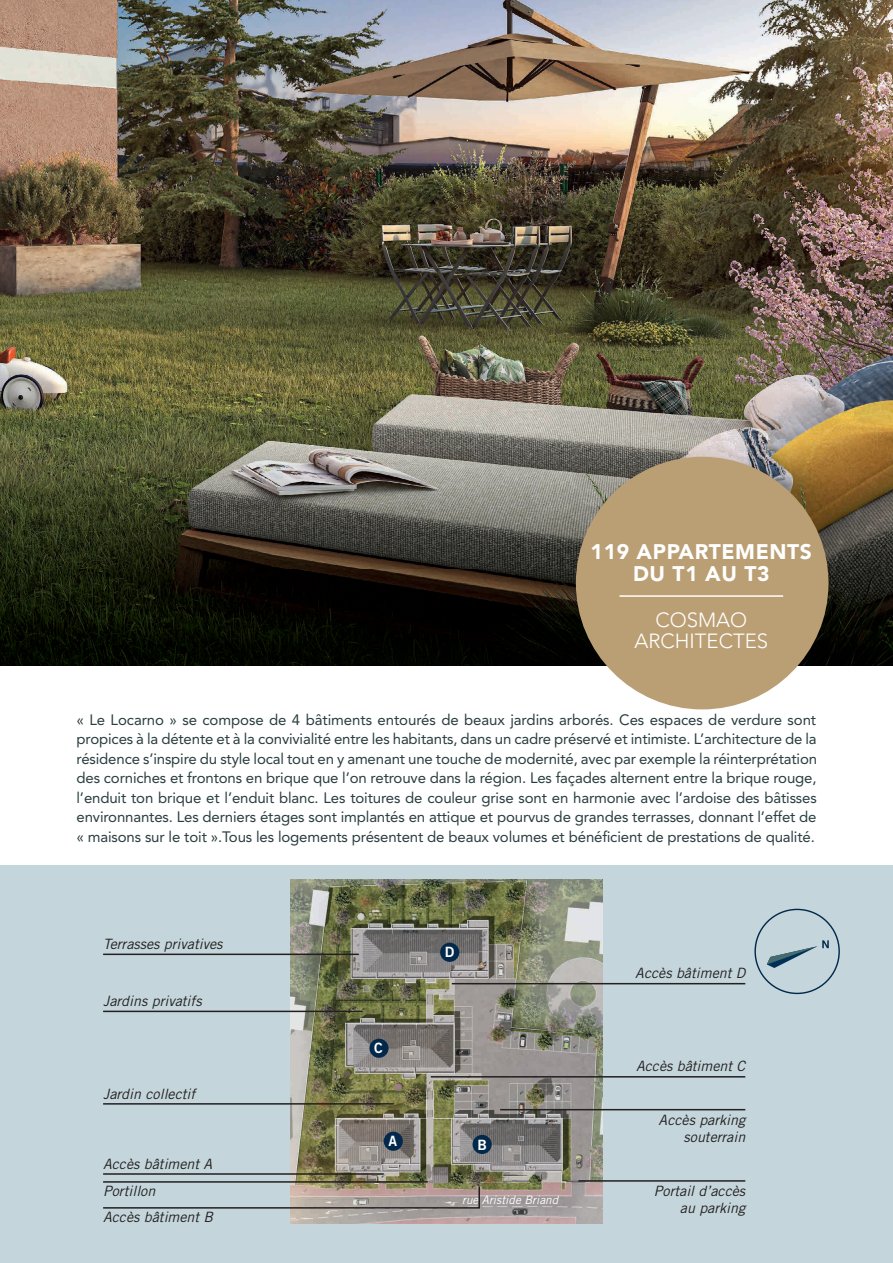
<style>
.page{position:relative;width:893px;height:1263px;background:#fff}
.page>*{position:absolute;margin:0;border:0;box-sizing:border-box;transform-origin:0 0}
.t1{font:900 21px/22.5px "Avenir LT Std";letter-spacing:.03em;color:#fff;text-align:center}
.t2{font:300 20.4px/21.8px "Avenir LT Std";color:#fff;text-align:center}
.t3{font:15px/19.5px "Avenir LT Std";letter-spacing:-.01em;color:#2a3d3f;text-align:justify}
.t4{font:italic 14.25px/17.1px "Trade Gothic LT Std";color:#231f20;text-align:right}
.t5{font:14.25px "Trade Gothic LT Std Bd 2";color:#fff}
.t6{font:italic 11.7px "Trade Gothic LT Std";color:#fff}
</style>
<div class="page">
<div style="left:0;top:865px;width:893px;height:398px;background:#c4d6db"></div>
<img style="left:0;top:0;width:893px;height:665px">
<div style="left:580px;top:460px;width:245px;height:246px;background:#bb9f74;border-radius:50%"></div>
<div style="left:576px;top:457px;width:252px;height:252px;border:8px solid #bb9f74;border-radius:50%"></div>
<hr style="left:619px;top:595px;width:164px;height:2px;background:#fff">
<svg style="left:767px;top:940px;width:62px;height:28px"></svg>
<img style="left:291px;top:880px;width:311px;height:343px">
<hr style="left:103px;top:1103px;width:291px;height:1px;background:#231f20">
<hr style="left:103px;top:1173px;width:281px;height:2px;background:#231f20">
<hr style="left:103px;top:1181px;width:325px;height:2px;background:#231f20">
<svg style="left:103px;top:1185px;width:378px;height:24px"></svg>
<hr style="left:103px;top:1011px;width:260px;height:1px;background:#231f20">
<hr style="left:103px;top:953px;width:256px;height:2px;background:#231f20">
<hr style="left:500px;top:1109px;width:245px;height:1px;background:#231f20">
<hr style="left:452px;top:983px;width:293px;height:1px;background:#231f20">
<hr style="left:431px;top:1076px;width:314px;height:1px;background:#231f20">
<hr style="left:578px;top:1180px;width:167px;height:2px;background:#231f20">
<div style="left:440px;top:943px;width:19px;height:19px;background:#02294c;border-radius:50%"></div>
<div style="left:369px;top:1039px;width:20px;height:19px;background:#02294c;border-radius:50%"></div>
<div style="left:384px;top:1132px;width:19px;height:19px;background:#02294c;border-radius:50%"></div>
<div style="left:472px;top:1135px;width:20px;height:19px;background:#02294c;border-radius:50%"></div>
<h1 class="t1" style="left:591px;top:540px;width:223px">119 APPARTEMENTS<br>DU T1 AU T3</h1>
<h2 class="t2" style="left:634px;top:609px;width:135px">COSMAO<br>ARCHITECTES</h2>
<p class="t3" style="left:77px;top:710px;width:742px">« Le Locarno » se compose de 4 bâtiments entourés de beaux jardins arborés. Ces espaces de verdure sont propices à la détente et à la convivialité entre les habitants, dans un cadre préservé et intimiste. L’architecture de la résidence s’inspire du style local tout en y amenant une touche de modernité, avec par exemple la réinterprétation des corniches et frontons en brique que l’on retrouve dans la région. Les façades alternent entre la brique rouge, l’enduit ton brique et l’enduit blanc. Les toitures de couleur grise sont en harmonie avec l’ardoise des bâtisses environnantes. Les derniers étages sont implantés en attique et pourvus de grandes terrasses, donnant l’effet de « maisons sur le toit ».Tous les logements présentent de beaux volumes et bénéficient de prestations de qualité.</p>
<p class="t4" style="left:103px;top:936px;width:121px">Terrasses privatives</p>
<p class="t4" style="left:103px;top:993px;width:100px">Jardins privatifs</p>
<p class="t4" style="left:103px;top:1085px;width:94px">Jardin collectif</p>
<p class="t4" style="left:103px;top:1150px;width:111px;line-height:27.6px;text-align:left">Accès bâtiment A<br>Portillon</p>
<p class="t4" style="left:103px;top:1209px;width:112px">Accès bâtiment B</p>
<p class="t5" style="left:374px;top:1039px;width:10px">C</p>
<p class="t5" style="left:445px;top:943px;width:11px">D</p>
<p class="t5" style="left:389px;top:1132px;width:10px">A</p>
<p class="t5" style="left:477px;top:1136px;width:11px">B</p>
<p class="t6" style="left:462px;top:1193px;width:98px">rue Aristide Briand</p>
<p class="t4" style="left:635px;top:964px;width:112px">Accès bâtiment D</p>
<p class="t4" style="left:636px;top:1057px;width:111px">Accès bâtiment C</p>
<p class="t4" style="left:659px;top:1112px;width:88px">Accès parking souterrain</p>
<p class="t4" style="left:654px;top:1183px;width:93px">Portail d’accès au parking</p>
</div>
